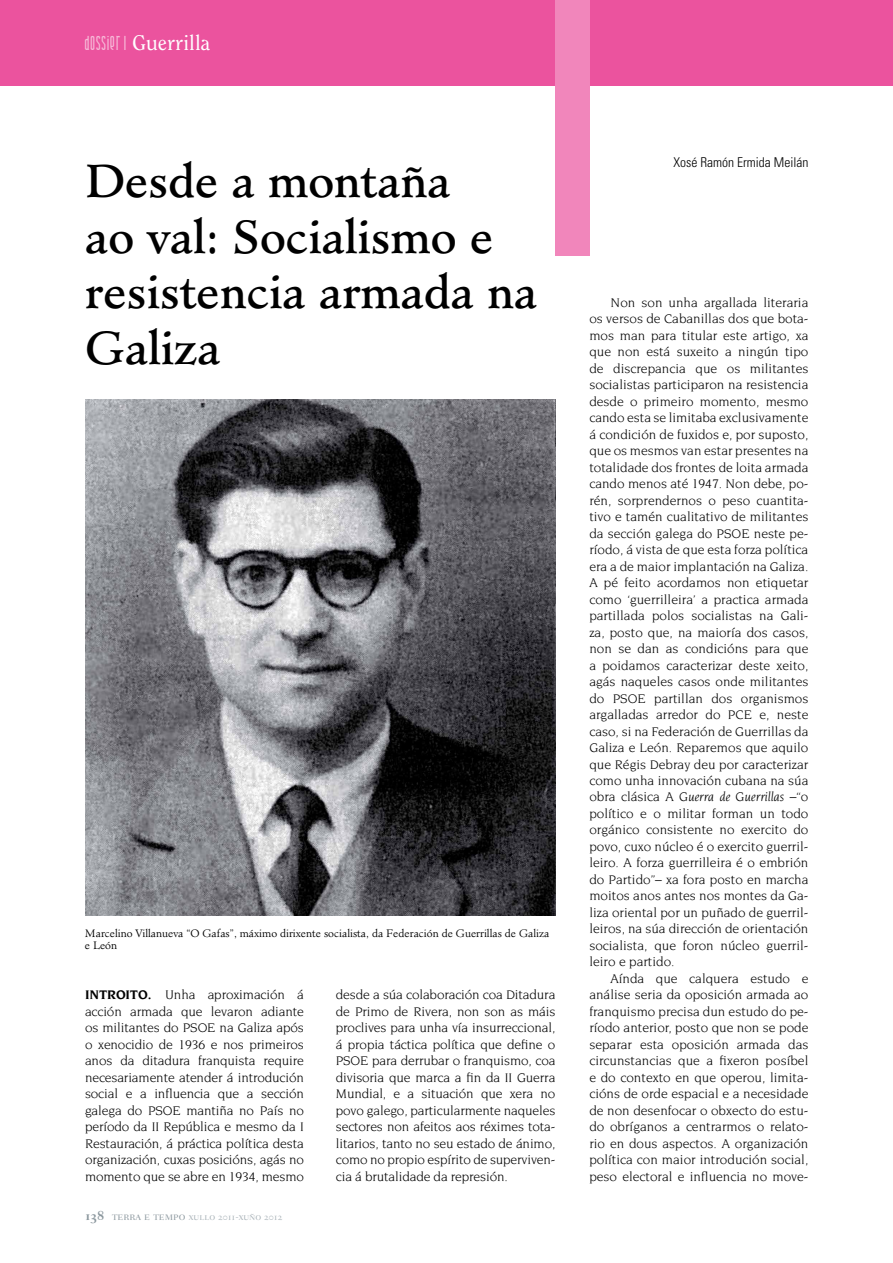
<style>
.page{position:relative;width:893px;height:1263px;background:#fff}
.page>*{position:absolute;margin:0;border:0;box-sizing:border-box;transform-origin:0 0}
.t1{font:45px/55.5px "Minister";color:#000}
.t2{font:21px "Clearface";color:#fff}
.t3{font:13.5px/16.5px "Novarese";letter-spacing:-.005em;color:#000;text-align:justify}
.t4{font:300 condensed 13.5px "Univers";color:#000}
.t5{font:300 10.5px/12.6px "Minister";color:#000}
.t6{font:10.5px "Fairfield Light SC";color:#a5afb5}
.s1{font-family:"Andover";color:#f7bad8}
.s2{font-style:italic}
.s3{font-weight:700}
.s4{font-family:"Fairfield Bold SC";font-size:13.5px;color:#8a969d}
.s5{font-size:12px;color:#8a969d}
</style>
<div class="page">
<div style="left:0;top:0;width:893px;height:85px;background:#eb539e"></div>
<div style="left:555px;top:0;width:34px;height:255px;background:#f186bb"></div>
<img style="left:85px;top:399px;width:470px;height:516px">
<h2 class="t2" style="left:85px;top:30px;width:127px"><span class="s1">DOSSIER |</span> Guerrilla</h2>
<h1 class="t1" style="left:85px;top:153px;width:454px">Desde a montaña<br>ao val: Socialismo e resistencia armada na<br>Galiza</h1>
<p class="t4" style="left:673px;top:154px;width:136px">Xosé Ramón Ermida Meilán</p>
<p class="t3" style="left:589px;top:294px;width:221px;text-indent:21px">Non son unha argallada literaria os versos de Cabanillas dos que bota&shy;mos man para titular este artigo, xa que non está suxeito a ningún tipo de discrepancia que os militantes socialistas participaron na resistencia desde o primeiro momento, mesmo cando esta se limitaba exclusivamente á condición de fuxidos e, por suposto, que os mesmos van estar presentes na totalidade dos frontes de loita armada cando menos até 1947. Non debe, po&shy;rén, sorprendernos o peso cuantita&shy;tivo e tamén cualitativo de militantes da sección galega do PSOE neste pe&shy;ríodo, á vista de que esta forza política era a de maior implantación na Galiza.<br>A pé feito acordamos non etiquetar como ‘guerrilleira’ a practica armada partillada polos socialistas na Gali&shy;za, posto que, na maioría dos casos, non se dan as condicións para que a poidamos caracterizar deste xeito, agás naqueles casos onde militantes do PSOE partillan dos organismos argalladas arredor do PCE e, neste caso, si na Federación de Guerrillas da Galiza e León. Reparemos que aquilo que Régis Debray deu por caracterizar como unha innovación cubana na súa obra clásica <span class="s2">A Guerra de Guerrillas</span> –“o político e o militar forman un todo orgánico consistente no exercito do povo, cuxo núcleo é o exercito guerril&shy;leiro. A forza guerrilleira é o embrión do Partido”– xa fora posto en marcha moitos anos antes nos montes da Ga&shy;liza oriental por un puñado de guerril&shy;leiros, na súa dirección de orientación socialista, que foron núcleo guerril&shy;leiro e partido.</p>
<p class="t3" style="left:589px;top:970px;width:221px;text-indent:21px">Aínda que calquera estudo e análise seria da oposición armada ao franquismo precisa dun estudo do pe&shy;ríodo anterior, posto que non se pode separar esta oposición armada das circunstancias que a fixeron posíbel e do contexto en que operou, limita&shy;cións de orde espacial e a necesidade de non desenfocar o obxecto do estu&shy;do obríganos a centrarmos o relato&shy;rio en dous aspectos. A organización política con maior introdución social, peso electoral e influencia no move-</p>
<p class="t5" style="left:85px;top:926px;width:466px">Marcelino Villanueva “O Gafas”, máximo dirixente socialista, da Federación de Guerrillas de Galiza e León</p>
<p class="t3" style="left:85px;top:987px;width:220px"><span class="s3">INTROITO.</span> Unha aproximación á acción armada que levaron adiante os militantes do PSOE na Galiza após o xenocidio de 1936 e nos primeiros anos da ditadura franquista require necesariamente atender á introdución social e a influencia que a sección galega do PSOE mantiña no País no período da II República e mesmo da I Restauración, á práctica política desta organización, cuxas posicións, agás no momento que se abre en 1934, mesmo</p>
<p class="t3" style="left:336px;top:986px;width:221px">desde a súa colaboración coa Ditadura de Primo de Rivera, non son as máis proclives para unha vía insurreccional, á propia táctica política que define o PSOE para derrubar o franquismo, coa divisoria que marca a fin da II Guerra Mundial, e a situación que xera no povo galego, particularmente naqueles sectores non afeitos aos réximes tota&shy;litarios, tanto no seu estado de ánimo, como no propio espírito de superviven&shy;cia á brutalidade da represión.</p>
<p class="t6" style="left:85px;top:1210px;width:199px"><span class="s4">138</span> <span class="s5">terra e tempo</span> xullo 2011-xuño 2012</p>
</div>
